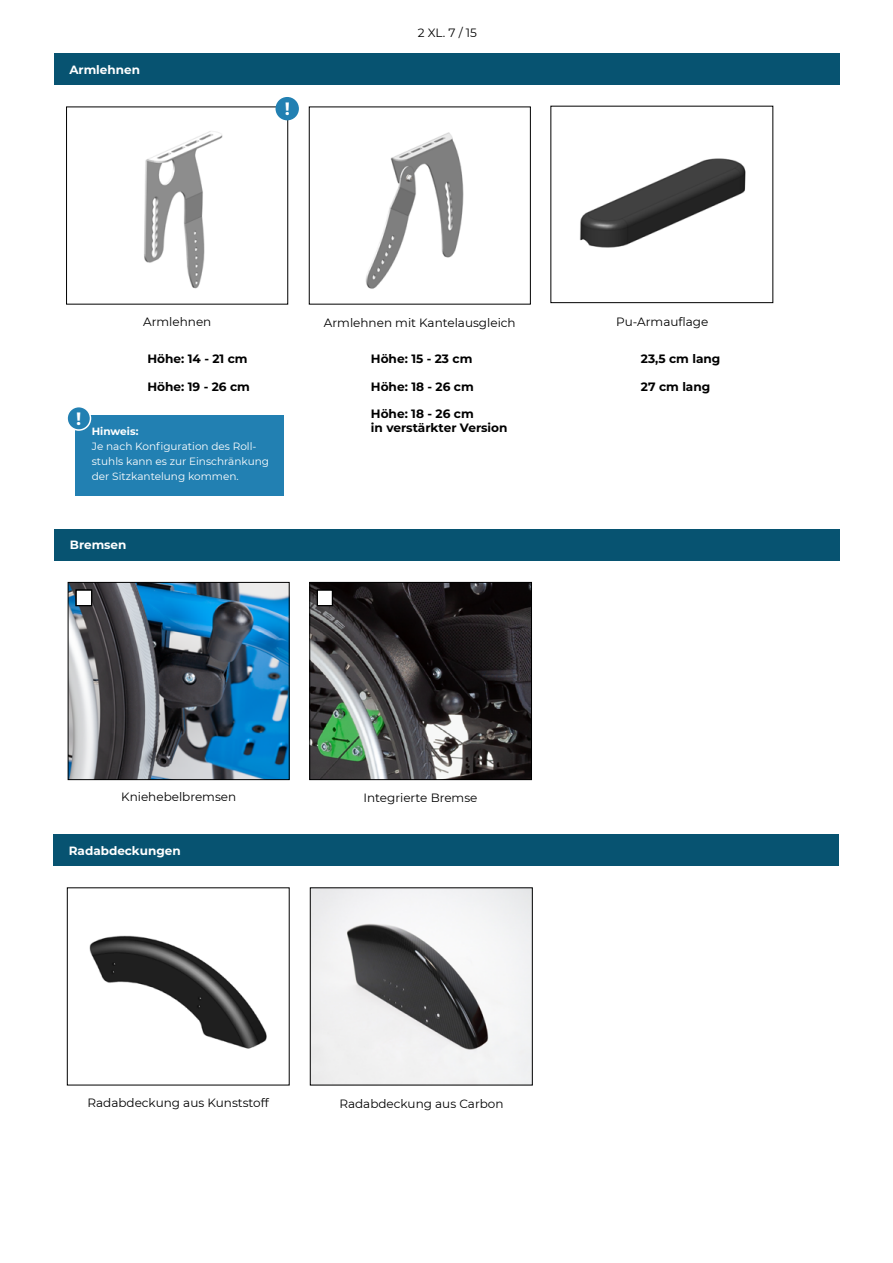
<style>
.page{position:relative;width:893px;height:1263px;background:#fff}
.page>*{position:absolute;margin:0;border:0;box-sizing:border-box;transform-origin:0 0}
.t1{font:700 17.85px "Montserrat";color:#fff}
.t2{font:700 12.15px/14.5px "Montserrat";color:#000}
.t3{font:12px "Montserrat";color:#000}
.t4{font:700 12px "Montserrat";color:#fff}
.t5{font:10.5px/15px "Montserrat";color:#fff}
.t6{font:700 10.5px "Montserrat";color:#fff}
</style>
<div class="page">
<div style="left:54px;top:53px;width:785px;height:32px;background:#075371"></div>
<img style="left:365px;top:132px;width:99px;height:157px">
<img style="left:144px;top:117px;width:142px;height:172px">
<img style="left:579px;top:158px;width:167px;height:90px">
<div style="left:275px;top:97px;width:24px;height:23px;background:#2280b2;border-radius:50%"></div>
<div style="left:75px;top:416px;width:209px;height:80px;background:#2280b2"></div>
<div style="left:67px;top:407px;width:23px;height:23px;background:#2280b2;border-radius:50%"></div>
<div style="left:66px;top:406px;width:25px;height:25px;border:2px solid #fff;border-radius:50%"></div>
<div style="left:54px;top:529px;width:786px;height:31px;background:#075371"></div>
<div style="left:53px;top:834px;width:786px;height:32px;background:#075371"></div>
<img style="left:311px;top:584px;width:219px;height:194px">
<div style="left:309px;top:582px;width:223px;height:198px;border:1px solid #000"></div>
<img style="left:70px;top:584px;width:218px;height:194px">
<div style="left:68px;top:582px;width:222px;height:198px;border:1px solid #000"></div>
<svg style="left:76px;top:592px;width:16px;height:14px"></svg>
<div style="left:76px;top:590px;width:16px;height:15px;border:1px solid #000"></div>
<svg style="left:317px;top:590px;width:16px;height:16px"></svg>
<div style="left:317px;top:590px;width:15px;height:15px;border:1px solid #000"></div>
<img style="left:89px;top:935px;width:178px;height:114px">
<img style="left:312px;top:889px;width:219px;height:194px">
<div style="left:310px;top:887px;width:223px;height:198px;border:1px solid #000"></div>
<p class="t4" style="left:69px;top:61px;width:72px">Armlehnen</p>
<h1 class="t1" style="left:285px;top:96px;width:7px">!</h1>
<p class="t3" style="left:418px;top:25px;width:61px">2 XL. 7 / 15</p>
<p class="t3" style="left:324px;top:314px;width:193px">Armlehnen mit Kantelausgleich</p>
<p class="t3" style="left:616px;top:313px;width:94px">Pu-Armauflage</p>
<p class="t3" style="left:143px;top:313px;width:70px">Armlehnen</p>
<p class="t2" style="left:147px;top:351px;width:102px">Höhe: 14 - 21 cm</p>
<p class="t2" style="left:371px;top:351px;width:103px">Höhe: 15 - 23 cm</p>
<p class="t2" style="left:641px;top:351px;width:81px">23,5 cm lang</p>
<p class="t2" style="left:147px;top:378px;width:104px">Höhe: 19 - 26 cm</p>
<p class="t2" style="left:371px;top:379px;width:104px">Höhe: 18 - 26 cm</p>
<p class="t2" style="left:641px;top:378px;width:71px">27 cm lang</p>
<h1 class="t1" style="left:76px;top:406px;width:7px">!</h1>
<p class="t2" style="left:371px;top:406px;width:138px">Höhe: 18 - 26 cm<br>in verstärkter Version</p>
<p class="t6" style="left:92px;top:424px;width:48px">Hinweis:</p>
<p class="t5" style="left:92px;top:438px;width:179px">Je nach Konfiguration des Roll&shy;stuhls kann es zur Einschränkung der Sitzkantelung kommen.</p>
<p class="t4" style="left:70px;top:536px;width:58px">Bremsen</p>
<p class="t3" style="left:121px;top:789px;width:117px">Kniehebelbremsen</p>
<p class="t4" style="left:69px;top:842px;width:113px">Radabdeckungen</p>
<p class="t3" style="left:364px;top:789px;width:115px">Integrierte Bremse</p>
<p class="t3" style="left:88px;top:1094px;width:183px">Radabdeckung aus Kunststoff</p>
<p class="t3" style="left:339px;top:1095px;width:166px">Radabdeckung aus Carbon</p>
</div>
